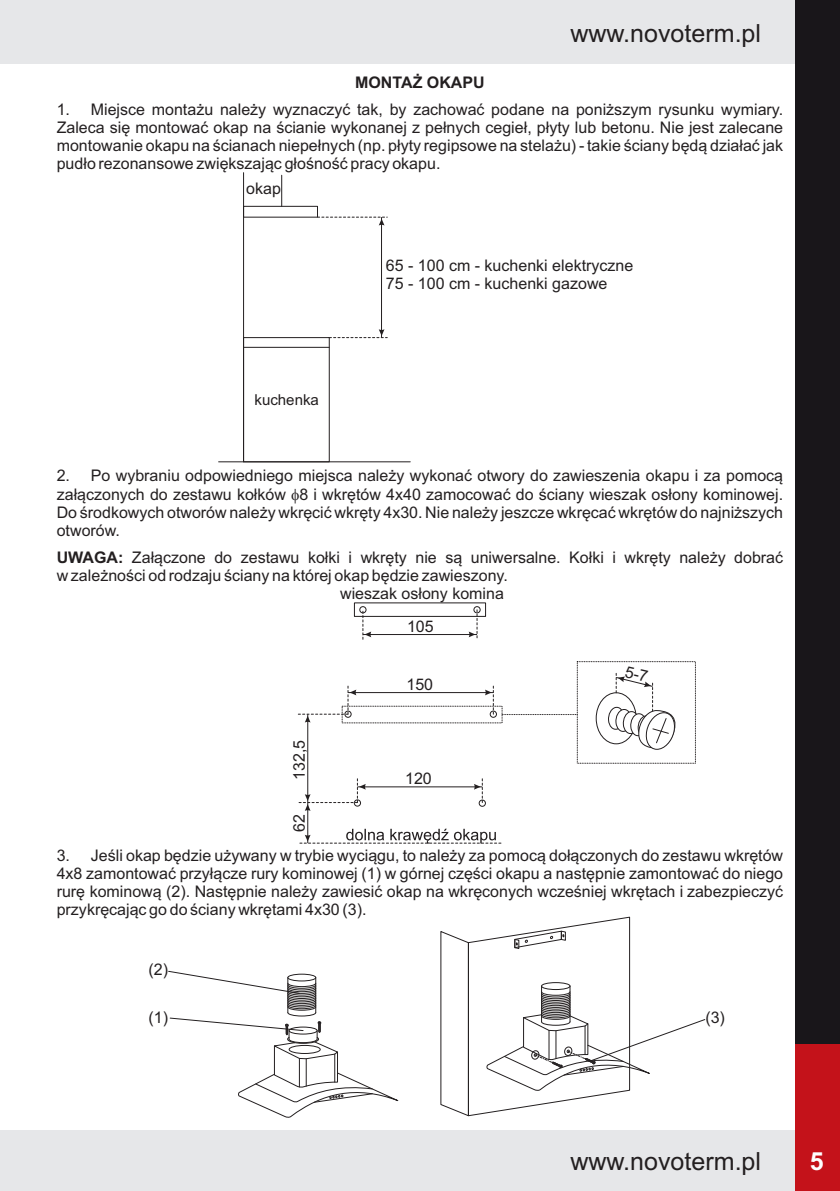
<style>
.page{position:relative;width:840px;height:1191px;background:#fff}
.page>*{position:absolute;margin:0;border:0;box-sizing:border-box;transform-origin:0 0}
.t1{font:25px "Arial";color:#231f20}
.t2{font:700 25px "Arial";color:#fff}
.t3{font:16px/17.8px "Arial";color:#231f20;text-align:justify}
.t4{font:700 16px "Arial";color:#231f20}
.t5{font:15px "Arial";color:#231f20}
.s1{font-weight:700}
</style>
<div class="page">
<div style="left:0;top:0;width:839px;height:64px;background:#e6e7e9"></div>
<div style="left:0;top:1130px;width:839px;height:61px;background:#e6e7e9"></div>
<div style="left:794px;top:73px;width:45px;height:1118px;background:#19161a"></div>
<div style="left:795px;top:1044px;width:44px;height:147px;background:#c4121a"></div>
<div style="left:794px;top:0;width:45px;height:857px;background:#19161a"></div>
<div style="left:243px;top:206px;width:74px;height:11px;border:1px solid #231f20"></div>
<hr style="left:218px;top:461px;width:192px;height:1px;background:#231f20">
<hr style="left:243px;top:173px;width:1px;height:289px;background:#231f20">
<hr style="left:243px;top:347px;width:86px;height:1px;background:#231f20">
<hr style="left:281px;top:175px;width:1px;height:31px;background:#231f20">
<hr style="left:381px;top:217px;width:1px;height:120px;background:#231f20">
<svg style="left:317px;top:217px;width:70px;height:8px"></svg>
<svg style="left:329px;top:329px;width:58px;height:9px"></svg>
<div style="left:359px;top:606px;width:7px;height:7px;border:1px solid #231f20;border-radius:50%"></div>
<div style="left:473px;top:606px;width:7px;height:7px;border:1px solid #231f20;border-radius:50%"></div>
<div style="left:489px;top:711px;width:7px;height:6px;border:1px solid #231f20;border-radius:50%"></div>
<div style="left:478px;top:800px;width:7px;height:6px;border:1px solid #231f20;border-radius:50%"></div>
<hr style="left:363px;top:634px;width:114px;height:1px;background:#231f20">
<svg style="left:362px;top:610px;width:9px;height:29px"></svg>
<svg style="left:468px;top:610px;width:9px;height:29px"></svg>
<hr style="left:348px;top:692px;width:145px;height:1px;background:#231f20">
<svg style="left:484px;top:686px;width:9px;height:28px"></svg>
<hr style="left:357px;top:786px;width:125px;height:1px;background:#231f20">
<svg style="left:473px;top:778px;width:9px;height:24px"></svg>
<hr style="left:307px;top:714px;width:1px;height:88px;background:#231f20">
<svg style="left:298px;top:685px;width:58px;height:37px"></svg>
<hr style="left:307px;top:802px;width:1px;height:41px;background:#231f20">
<svg style="left:298px;top:778px;width:67px;height:33px"></svg>
<svg style="left:299px;top:828px;width:201px;height:15px"></svg>
<svg style="left:168px;top:970px;width:231px;height:147px"></svg>
<svg style="left:502px;top:714px;width:75px;height:1px"></svg>
<svg style="left:440px;top:916px;width:265px;height:200px"></svg>
<svg style="left:607px;top:673px;width:69px;height:76px"></svg>
<h1 class="t1" style="left:570px;top:24px;width:192px">www.novoterm.pl</h1>
<p class="t4" style="left:355px;top:77px;width:131px">MONTAŻ OKAPU</p>
<p class="t3" style="left:57px;top:102px;width:727px">1. Miejsce montażu należy wyznaczyć tak, by zachować podane na poniższym rysunku wymiary.<br>Zaleca się montować okap na ścianie wykonanej z pełnych cegieł, płyty lub betonu. Nie jest zalecane montowanie okapu na ścianach niepełnych (np. płyty regipsowe na stelażu) - takie ściany będą działać jak pudło rezonansowe zwiększając głośność pracy okapu.</p>
<p class="t3" style="left:246px;top:181px;width:36px">okap</p>
<p class="t5" style="left:254px;top:394px;width:66px">kuchenka</p>
<p class="t3" style="left:385px;top:258px;width:249px">65 - 100 cm - kuchenki elektryczne<br>75 - 100 cm - kuchenki gazowe</p>
<p class="t3" style="left:57px;top:467px;width:727px;line-height:18.4px">2. Po wybraniu odpowiedniego miejsca należy wykonać otwory do zawieszenia okapu i za pomocą załączonych do zestawu kołków 8 i wkrętów 4x40 zamocować do ściany wieszak osłony kominowej.<br>Do środkowych otworów należy wkręcić wkręty 4x30. Nie należy jeszcze wkręcać wkrętów do najniższych otworów.</p>
<p class="t3" style="left:57px;top:550px;width:727px"><span class="s1">UWAGA:</span> Załączone do zestawu kołki i wkręty nie są uniwersalne. Kołki i wkręty należy dobrać w zależności od rodzaju ściany na której okap będzie zawieszony.</p>
<p class="t3" style="left:340px;top:585px;width:165px">wieszak osłony komina</p>
<p class="t3" style="left:407px;top:618px;width:28px">105</p>
<p class="t3" style="left:292px;top:779px;width:41px;rotate:-90deg">5, 231</p>
<p class="t3" style="left:292px;top:832px;width:19px;rotate:-90deg">26</p>
<p class="t3" style="left:406px;top:676px;width:28px">150</p>
<p class="t3" style="left:405px;top:771px;width:28px">120</p>
<p class="t3" style="left:57px;top:848px;width:727px">3. Jeśli okap będzie używany w trybie wyciągu, to należy za pomocą dołączonych do zestawu wkrętów 4x8 zamontować przyłącze rury kominowej (1) w górnej części okapu a następnie zamontować do niego rurę kominową (2). Następnie należy zawiesić okap na wkręconych wcześniej wkrętach i zabezpieczyć przykręcając go do ściany wkrętami 4x30 (3).</p>
<p class="t3" style="left:148px;top:962px;width:21px">(2)</p>
<p class="t3" style="left:148px;top:1009px;width:21px">(1)</p>
<p class="t3" style="left:705px;top:1010px;width:21px">(3)</p>
<h1 class="t1" style="left:570px;top:1152px;width:192px">www.novoterm.pl</h1>
<h1 class="t2" style="left:809px;top:1151px;width:15px">5</h1>
</div>
